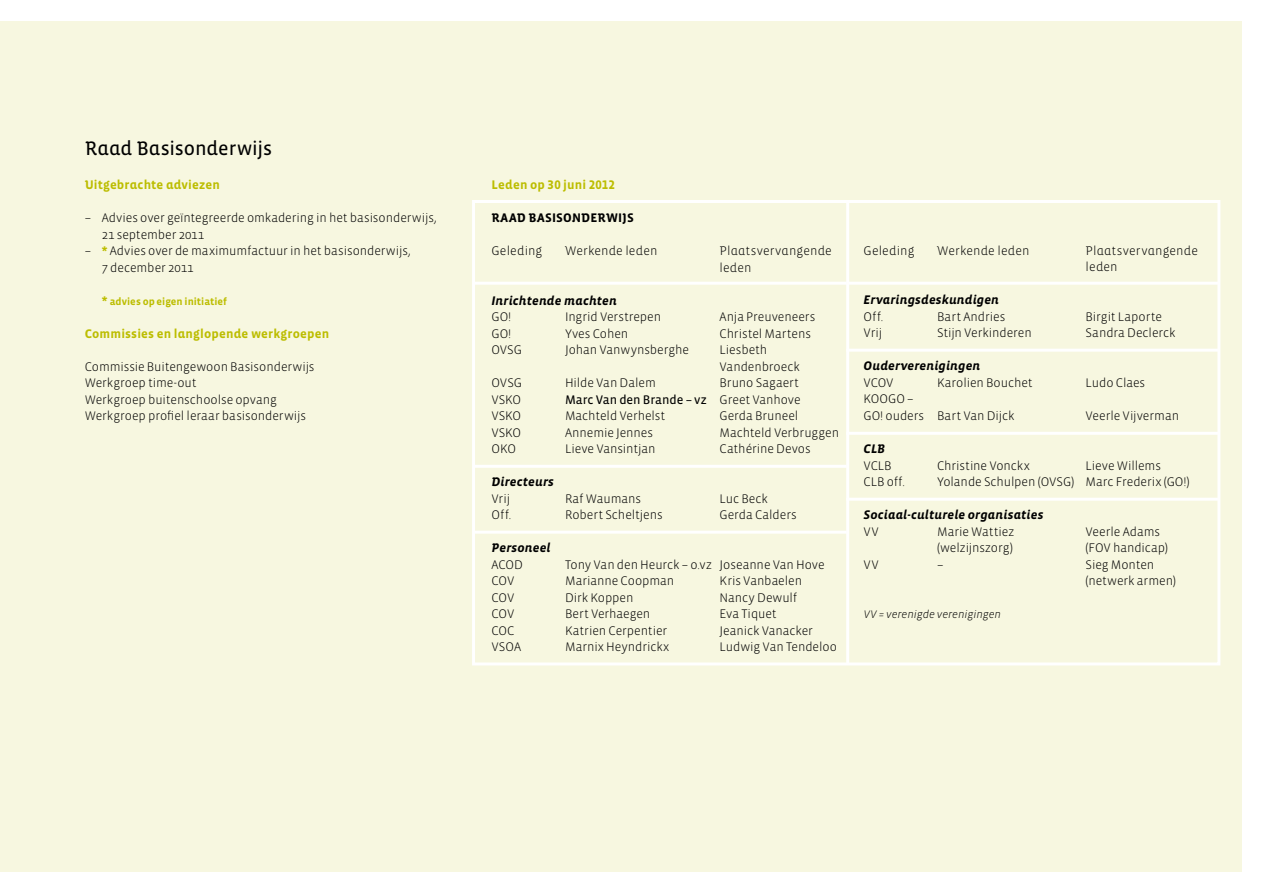
<style>
.page{position:relative;width:1263px;height:893px;background:#fff}
.page>*{position:absolute;margin:0;border:0;box-sizing:border-box;transform-origin:0 0}
.t1{font:19.95px "Vista Sans Alt Reg";color:#000}
.t2{font:300 12.75px/16.5px "Vista Sans";letter-spacing:-.005em;color:#000}
.t3{font:12.75px "Vista Sans Alt Bold Ita";letter-spacing:.01em;color:#000}
.t4{font:300 12.75px/16.5px "Vista Sans Alt";letter-spacing:.01em;color:#000}
.t5{font:700 12.75px "Vista Sans Alt";letter-spacing:.015em;color:#bcbd00}
.t6{font:12.75px "Vista Sans Reg";letter-spacing:-.005em;color:#000}
.t7{font:700 12.75px "Vista Sans Alt";letter-spacing:.01em;color:#000}
.t8{font:italic 300 11.25px "Vista Sans";letter-spacing:-.005em;color:#000}
.t9{font:700 10.5px "Vista Sans";letter-spacing:.005em;color:#bcbd00}
.s1{font-weight:700;color:#bcbd00}
.s2{font-size:12.75px}
.s3{font-family:"Vista Sans";font-weight:300}
</style>
<div class="page">
<div style="left:0;top:21px;width:1242px;height:851px;background:#f7f7e0"></div>
<div style="left:472px;top:200px;width:748px;height:465px;border:3px solid #fff"></div>
<hr style="left:846px;top:202px;width:3px;height:462px;background:#fff">
<hr style="left:474px;top:282px;width:373px;height:3px;background:#fff">
<hr style="left:474px;top:465px;width:373px;height:3px;background:#fff">
<hr style="left:474px;top:531px;width:373px;height:3px;background:#fff">
<hr style="left:846px;top:282px;width:373px;height:3px;background:#fff">
<hr style="left:846px;top:349px;width:373px;height:3px;background:#fff">
<hr style="left:846px;top:432px;width:373px;height:3px;background:#fff">
<hr style="left:846px;top:498px;width:373px;height:3px;background:#fff">
<h1 class="t1" style="left:85px;top:138px;width:189px">Raad Basisonderwijs</h1>
<p class="t5" style="left:85px;top:179px;width:137px">Uitgebrachte adviezen</p>
<p class="t2" style="left:102px;top:210px;width:336px;text-indent:-17px">– Advies over geïntegreerde omkadering in het basisonderwijs,<br>21 september 2011</p>
<p class="t2" style="left:102px;top:243px;width:310px;text-indent:-17px">– <span class="s1">*</span> Advies over de maximumfactuur in het basisonderwijs,<br>7 december 2011</p>
<p class="t9" style="left:102px;top:296px;width:127px"><span class="s2">*</span> advies op eigen initiatief</p>
<p class="t5" style="left:85px;top:327px;width:246px">Commissies en langlopende werkgroepen</p>
<p class="t2" style="left:85px;top:359px;width:231px">Commissie Buitengewoon Basisonderwijs Werkgroep time-out<br>Werkgroep buitenschoolse opvang Werkgroep profiel leraar basisonderwijs</p>
<p class="t5" style="left:491px;top:178px;width:125px">Leden op 30 juni 2012</p>
<p class="t7" style="left:491px;top:211px;width:144px">RAAD BASISONDERWIJS</p>
<p class="t4" style="left:491px;top:243px;width:52px">Geleding</p>
<p class="t4" style="left:565px;top:243px;width:94px">Werkende leden</p>
<p class="t4" style="left:719px;top:243px;width:114px">Plaatsvervangende leden</p>
<p class="t3" style="left:491px;top:294px;width:127px">Inrichtende machten</p>
<p class="t2" style="left:491px;top:309px;width:21px">GO!</p>
<p class="t2" style="left:565px;top:309px;width:98px">Ingrid Verstrepen</p>
<p class="t2" style="left:719px;top:309px;width:97px">Anja Preuveneers</p>
<p class="t2" style="left:491px;top:325px;width:21px">GO!</p>
<p class="t2" style="left:565px;top:325px;width:65px">Yves Cohen</p>
<p class="t2" style="left:719px;top:325px;width:93px">Christel Martens</p>
<p class="t2" style="left:491px;top:342px;width:32px">OVSG</p>
<p class="t2" style="left:565px;top:342px;width:126px">Johan Vanwynsberghe</p>
<p class="t2" style="left:719px;top:342px;width:82px">Liesbeth<br>Vandenbroeck</p>
<p class="t2" style="left:491px;top:375px;width:32px">OVSG</p>
<p class="t2" style="left:565px;top:375px;width:92px">Hilde Van Dalem</p>
<p class="t2" style="left:720px;top:375px;width:81px">Bruno Sagaert</p>
<p class="t2" style="left:492px;top:391px;width:31px">VSKO</p>
<p class="t6" style="left:565px;top:393px;width:237px">Marc Van den Brande – vz <span class="s3">Greet Vanhove</span></p>
<p class="t2" style="left:492px;top:408px;width:31px">VSKO</p>
<p class="t2" style="left:565px;top:408px;width:102px">Machteld Verhelst</p>
<p class="t2" style="left:720px;top:408px;width:80px">Gerda Bruneel</p>
<p class="t2" style="left:492px;top:424px;width:31px">VSKO</p>
<p class="t2" style="left:565px;top:424px;width:90px">Annemie Jennes</p>
<p class="t2" style="left:720px;top:424px;width:121px">Machteld Verbruggen</p>
<p class="t2" style="left:492px;top:441px;width:26px">OKO</p>
<p class="t2" style="left:565px;top:441px;width:127px">Lieve Vansintjan C</p>
<p class="t2" style="left:727px;top:441px;width:85px">athérine Devos</p>
<p class="t3" style="left:491px;top:475px;width:64px">Directeurs</p>
<p class="t2" style="left:492px;top:490px;width:20px">Vrij</p>
<p class="t2" style="left:565px;top:490px;width:78px">Raf Waumans</p>
<p class="t2" style="left:720px;top:490px;width:50px">Luc Beck</p>
<p class="t2" style="left:492px;top:507px;width:21px">Off.</p>
<p class="t2" style="left:565px;top:507px;width:99px">Robert Scheltjens</p>
<p class="t2" style="left:720px;top:507px;width:79px">Gerda Calders</p>
<p class="t3" style="left:492px;top:541px;width:61px">Personeel</p>
<p class="t2" style="left:492px;top:556px;width:33px">ACOD</p>
<p class="t2" style="left:565px;top:556px;width:261px">Tony Van den Heurck – o.vz Joseanne Van Hove</p>
<p class="t2" style="left:492px;top:573px;width:24px">COV</p>
<p class="t2" style="left:565px;top:573px;width:138px">Marianne Coopman K</p>
<p class="t2" style="left:727px;top:573px;width:76px">ris Vanbaelen</p>
<p class="t2" style="left:492px;top:589px;width:24px">COV</p>
<p class="t2" style="left:565px;top:589px;width:70px">Dirk Koppen</p>
<p class="t2" style="left:720px;top:589px;width:79px">Nancy Dewulf</p>
<p class="t2" style="left:492px;top:606px;width:24px">COV</p>
<p class="t2" style="left:565px;top:606px;width:87px">Bert Verhaegen</p>
<p class="t2" style="left:720px;top:606px;width:58px">Eva Tiquet</p>
<p class="t2" style="left:492px;top:622px;width:39px">COCK</p>
<p class="t2" style="left:573px;top:622px;width:96px">atrien Cerpentier</p>
<p class="t2" style="left:720px;top:622px;width:95px">Jeanick Vanacker</p>
<p class="t2" style="left:492px;top:639px;width:31px">VSOA</p>
<p class="t2" style="left:565px;top:639px;width:106px">Marnix Heyndrickx</p>
<p class="t2" style="left:720px;top:639px;width:119px">Ludwig Van Tendeloo</p>
<p class="t4" style="left:864px;top:243px;width:52px">Geleding</p>
<p class="t4" style="left:937px;top:243px;width:94px">Werkende leden</p>
<p class="t4" style="left:1085px;top:243px;width:114px">Plaatsvervangende leden</p>
<p class="t3" style="left:863px;top:294px;width:137px">Ervaringsdeskundigen</p>
<p class="t2" style="left:864px;top:309px;width:21px">Off.</p>
<p class="t2" style="left:937px;top:309px;width:70px">Bart Andries</p>
<p class="t2" style="left:1086px;top:309px;width:78px">Birgit Laporte</p>
<p class="t2" style="left:864px;top:325px;width:20px">Vrij</p>
<p class="t2" style="left:937px;top:325px;width:96px">Stijn Verkinderen</p>
<p class="t2" style="left:1085px;top:325px;width:91px">Sandra Declerck</p>
<p class="t3" style="left:863px;top:360px;width:118px">Ouderverenigingen</p>
<p class="t2" style="left:863px;top:375px;width:57px">VCOV K</p>
<p class="t2" style="left:945px;top:375px;width:89px">arolien Bouchet</p>
<p class="t2" style="left:1085px;top:375px;width:61px">Ludo Claes</p>
<p class="t2" style="left:863px;top:391px;width:152px">KOOGO –<br>GO! ouders Bart Van Dijck</p>
<p class="t2" style="left:1085px;top:408px;width:95px">Veerle Vijverman</p>
<p class="t3" style="left:863px;top:442px;width:23px">CLB</p>
<p class="t2" style="left:863px;top:457px;width:56px">VCLB C</p>
<p class="t2" style="left:944px;top:457px;width:87px">hristine Vonckx</p>
<p class="t2" style="left:1085px;top:457px;width:77px">Lieve Willems</p>
<p class="t2" style="left:863px;top:474px;width:43px">CLB off.</p>
<p class="t2" style="left:937px;top:474px;width:254px">Yolande Schulpen (OVSG) Marc Frederix (GO!)</p>
<p class="t3" style="left:863px;top:508px;width:181px">Sociaal-culturele organisaties</p>
<p class="t2" style="left:864px;top:523px;width:17px">VV</p>
<p class="t2" style="left:937px;top:523px;width:79px">Marie Wattiez</p>
<p class="t2" style="left:1086px;top:523px;width:76px">Veerle Adams</p>
<p class="t2" style="left:937px;top:540px;width:77px">(welzijnszorg)</p>
<p class="t2" style="left:1086px;top:540px;width:84px">(FOV handicap)</p>
<p class="t2" style="left:864px;top:556px;width:17px">VV</p>
<p class="t2" style="left:937px;top:556px;width:8px">–</p>
<p class="t2" style="left:1086px;top:556px;width:92px">Sieg Monten (netwerk armen)</p>
<p class="t8" style="left:863px;top:608px;width:139px">VV = verenigde verenigingen</p>
</div>
